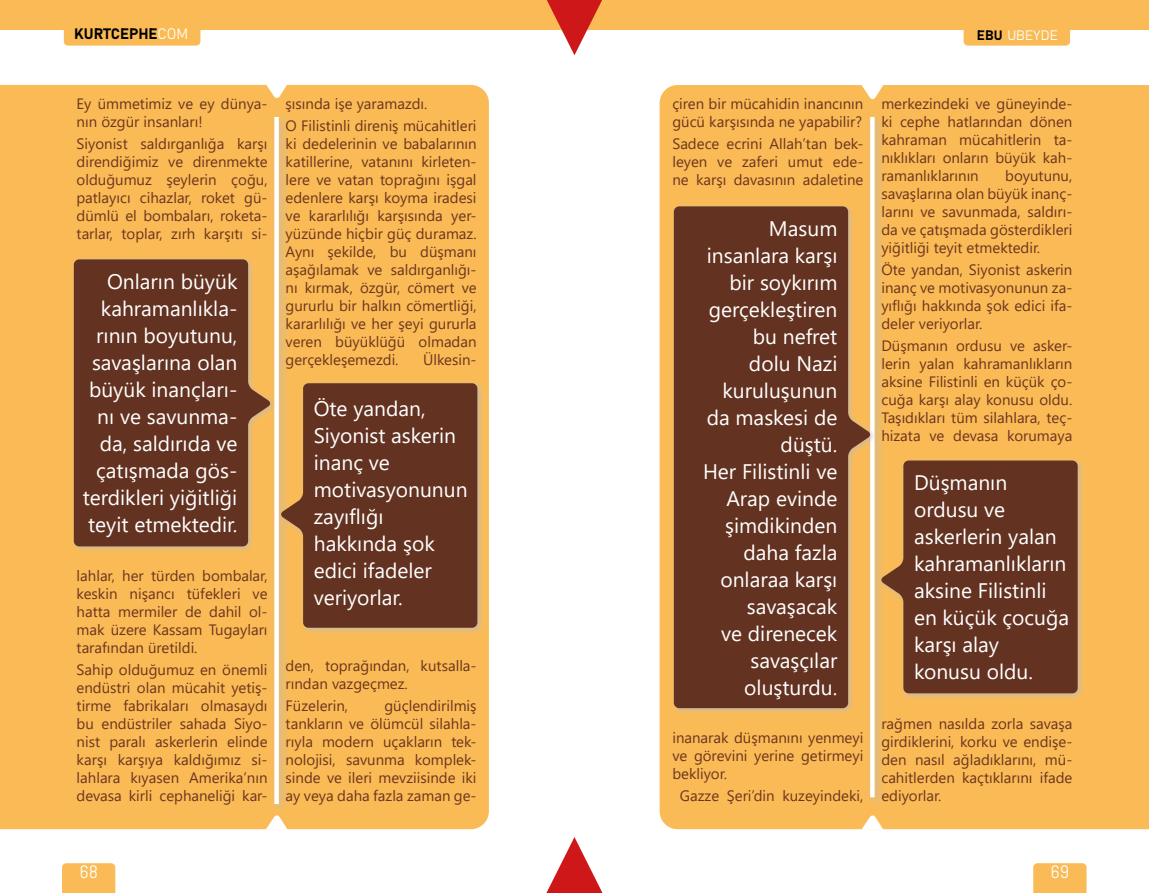
<style>
.page{position:relative;width:1149px;height:893px;background:#fff}
.page>*{position:absolute;margin:0;border:0;box-sizing:border-box;transform-origin:0 0}
.t1{font:108px "Times New Roman";color:#cd1719}
.t2{font:21px/27px "Segoe UI";color:#fff;text-align:right}
.t3{font:18px "Abel Pro";color:#fff}
.t4{font:15px/18px "Segoe UI";color:#6c351f;text-align:justify}
.t5{font:15px "Bahnschrift";color:#000}
.t6{font:13.5px "Bahnschrift";letter-spacing:.02em;color:#fff}
.s1{color:#fffef5}
.s2{color:#000}
</style>
<div class="page">
<div style="left:0;top:85px;width:489px;height:744px;background:#fabb56"></div>
<div style="left:62px;top:863px;width:53px;height:30px;background:#fabb56"></div>
<div style="left:574px;top:0;width:574px;height:30px;background:#fabb56"></div>
<div style="left:963px;top:16px;width:106px;height:30px;background:#fabb56;border-radius:4px"></div>
<div style="left:0;top:0;width:574px;height:30px;background:#fabb56"></div>
<div style="left:64px;top:16px;width:136px;height:30px;background:#fabb56;border-radius:4px"></div>
<div style="left:1033px;top:863px;width:53px;height:30px;background:#fabb56"></div>
<div style="left:269px;top:112px;width:21px;height:703px;background:#bcbcbc;opacity:.75"></div>
<div style="left:274px;top:117px;width:5px;height:687px;background:#fff"></div>
<div style="left:659px;top:85px;width:489px;height:744px;background:#fabb56"></div>
<div style="left:864px;top:112px;width:21px;height:696px;background:#bcbcbc;opacity:.75"></div>
<svg style="left:869px;top:117px;width:5px;height:680px"></svg>
<svg style="left:265px;top:84px;width:22px;height:15px"></svg>
<svg style="left:265px;top:815px;width:22px;height:15px"></svg>
<svg style="left:861px;top:85px;width:22px;height:15px"></svg>
<svg style="left:861px;top:815px;width:22px;height:15px"></svg>
<div style="left:670px;top:203px;width:206px;height:512px;background:#bcbcbc;opacity:.75"></div>
<svg style="left:673px;top:206px;width:197px;height:502px;background:#734127"></svg>
<div style="left:878px;top:457px;width:206px;height:243px;background:#bcbcbc;opacity:.75"></div>
<svg style="left:880px;top:460px;width:197px;height:233px;background:#734126"></svg>
<div style="left:278px;top:380px;width:206px;height:255px;background:#bcbcbc;opacity:.75"></div>
<svg style="left:280px;top:383px;width:197px;height:245px;background:#734126"></svg>
<div style="left:71px;top:256px;width:206px;height:298px;background:#bcbcbc;opacity:.75"></div>
<svg style="left:74px;top:259px;width:197px;height:287px;background:#734126"></svg>
<p class="t5" style="left:74px;top:23px;width:115px">KURTCEPHE<span class="s1">COM</span></p>
<p class="t4" style="left:77px;top:93px;width:192px">Ey ümmetimiz ve ey dünya&shy;nın özgür insanları!</p>
<p class="t4" style="left:77px;top:133px;width:192px">Siyonist saldırganlığa karşı direndiğimiz ve direnmekte olduğumuz şeylerin çoğu, patlayıcı cihazlar, roket gü&shy;dümlü el bombaları, roketa&shy;tarlar, toplar, zırh karşıtı si-</p>
<h2 class="t2" style="left:83px;top:266px;width:156px">Onların büyük kahramanlıkla&shy;rının boyutunu, savaşlarına olan büyük inançları&shy;nı ve savunma&shy;da, saldırıda ve çatışmada gös&shy;terdikleri yiğitliği teyit etmektedir.</h2>
<p class="t4" style="left:77px;top:565px;width:192px">lahlar, her türden bombalar, keskin nişancı tüfekleri ve hatta mermiler de dahil ol&shy;mak üzere Kassam Tugayları tarafından üretildi.</p>
<p class="t4" style="left:77px;top:660px;width:192px">Sahip olduğumuz en önemli endüstri olan mücahit yetiş&shy;tirme fabrikaları olmasaydı bu endüstriler sahada Siyo&shy;nist paralı askerlerin elinde karşı karşıya kaldığımız si&shy;lahlara kıyasen Amerika’nın devasa kirli cephaneliği kar-</p>
<p class="t4" style="left:285px;top:91px;width:192px;line-height:22.2px">şısında işe yaramazdı.<br>O Filistinli direniş mücahitleri</p>
<p class="t4" style="left:285px;top:133px;width:192px">ki dedelerinin ve babalarının katillerine, vatanını kirleten&shy;lere ve vatan toprağını işgal edenlere karşı koyma iradesi ve kararlılığı karşısında yer&shy;yüzünde hiçbir güç duramaz.<br>Aynı şekilde, bu düşmanı aşağılamak ve saldırganlığı&shy;nı kırmak, özgür, cömert ve gururlu bir halkın cömertliği, kararlılığı ve her şeyi gururla veren büyüklüğü olmadan gerçekleşemezdi.</p>
<p class="t4" style="left:423px;top:349px;width:55px">Ülkesin-</p>
<h2 class="t2" style="left:314px;top:393px;width:155px;text-align:left">Öte yandan,<br>Siyonist askerin inanç ve motivasyonunun zayıflığı hakkında şok edici ifadeler veriyorlar.</h2>
<p class="t4" style="left:285px;top:655px;width:192px">den, toprağından, kutsalla&shy;rından vazgeçmez.</p>
<p class="t4" style="left:285px;top:696px;width:64px">Füzelerin,</p>
<p class="t4" style="left:285px;top:696px;width:192px;text-indent:99px">güçlendirilmiş tankların ve ölümcül silahla&shy;rıyla modern uçakların tek&shy;nolojisi, savunma komplek&shy;sinde ve ileri mevziisinde iki ay veya daha fazla zaman ge-</p>
<p class="t3" style="left:79px;top:860px;width:20px">68</p>
<h1 class="t1" style="left:627px;top:951px;width:108px;rotate:-180deg">▼</h1>
<p class="t6" style="left:976px;top:25px;width:82px"><span class="s2">EBU</span> UBEYDE</p>
<p class="t4" style="left:672px;top:93px;width:192px">çiren bir mücahidin inancının gücü karşısında ne yapabilir?</p>
<p class="t4" style="left:672px;top:133px;width:192px">Sadece ecrini Allah’tan bek&shy;leyen ve zaferi umut ede&shy;ne karşı davasının adaletine</p>
<h2 class="t2" style="left:702px;top:213px;width:136px">Masum insanlara karşı bir soykırım gerçekleştiren bu nefret<br>dolu Nazi kuruluşunun da maskesi de düştü.<br>Her Filistinli ve<br>Arap evinde şimdikinden daha fazla onlaraa karşı savaşacak<br>ve direnecek savaşçılar oluşturdu.</h2>
<p class="t4" style="left:672px;top:727px;width:192px">inanarak düşmanını yenmeyi ve görevini yerine getirmeyi bekliyor.</p>
<p class="t4" style="left:679px;top:786px;width:185px">Gazze Şeri’din kuzeyindeki,</p>
<p class="t4" style="left:881px;top:93px;width:192px">merkezindeki ve güneyinde&shy;ki cephe hatlarından dönen kahraman mücahitlerin ta&shy;nıklıkları onların büyük kah&shy;ramanlıklarının</p>
<p class="t4" style="left:881px;top:165px;width:192px;text-indent:124px">boyutunu, savaşlarına olan büyük inanç&shy;larını ve savunmada, saldırı&shy;da ve çatışmada gösterdikleri yiğitliği teyit etmektedir.</p>
<p class="t4" style="left:881px;top:259px;width:192px">Öte yandan, Siyonist askerin inanç ve motivasyonunun za&shy;yıflığı hakkında şok edici ifa&shy;deler veriyorlar.</p>
<p class="t4" style="left:881px;top:336px;width:192px">Düşmanın ordusu ve asker&shy;lerin yalan kahramanlıkların aksine Filistinli en küçük ço&shy;cuğa karşı alay konusu oldu.<br>Taşıdıkları tüm silahlara, teç&shy;hizata ve devasa korumaya</p>
<h2 class="t2" style="left:913px;top:467px;width:156px;text-align:left">Düşmanın ordusu ve askerlerin yalan kahramanlıkların aksine Filistinli en küçük çocuğa karşı alay konusu oldu.</h2>
<p class="t4" style="left:881px;top:714px;width:192px">rağmen nasılda zorla savaşa girdiklerini, korku ve endişe&shy;den nasıl ağladıklarını, mü&shy;cahitlerden kaçtıklarını ifade ediyorlar.</p>
<p class="t3" style="left:1050px;top:860px;width:20px">69</p>
</div>
